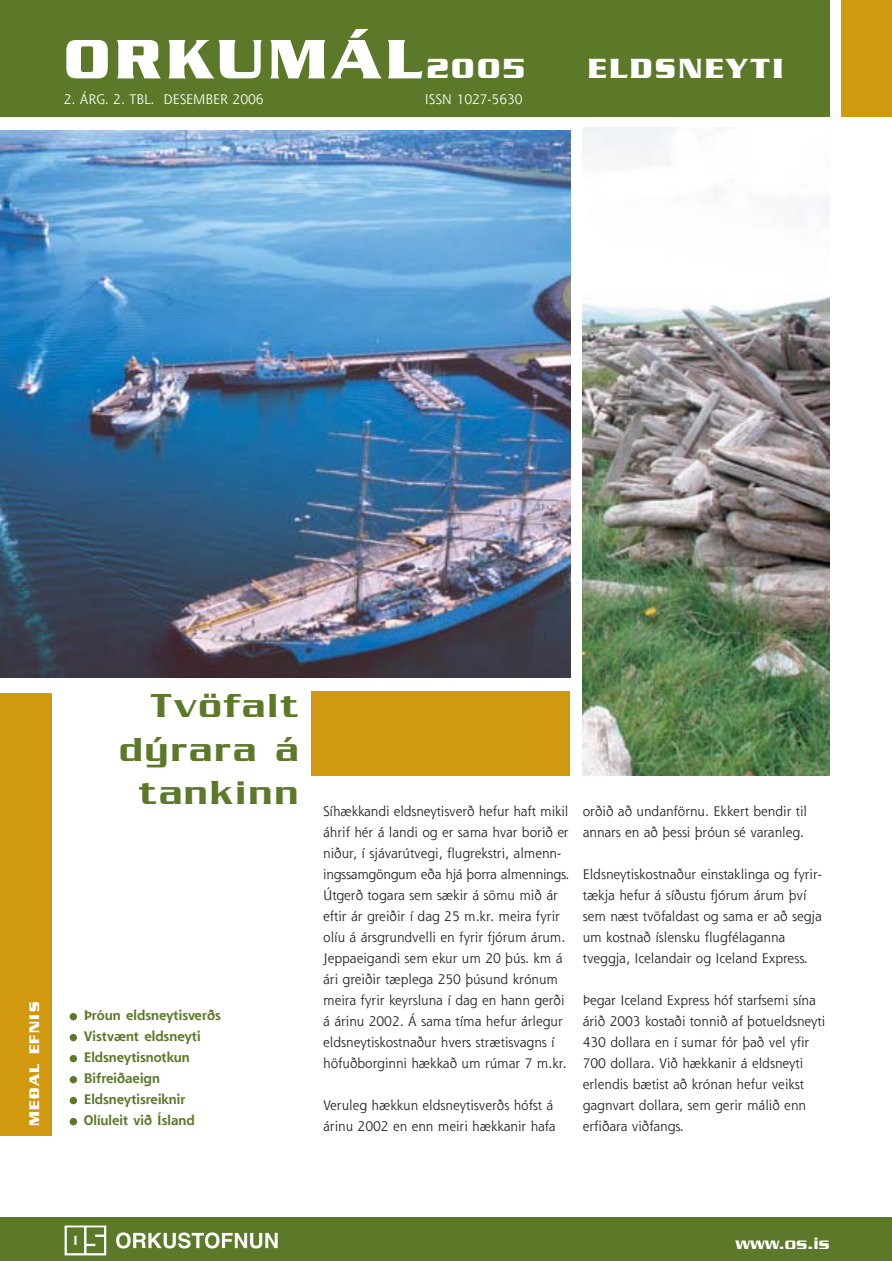
<style>
.page{position:relative;width:892px;height:1261px;background:#fff}
.page>*{position:absolute;margin:0;border:0;box-sizing:border-box;transform-origin:0 0}
.t1{font:700 60px "Serpentine";letter-spacing:.08em;color:#fff}
.t2{font:500 36px/43.5px "Serpentine";letter-spacing:.07em;color:#5b7928;text-align:right}
.t3{font:700 30px "Serpentine";letter-spacing:.08em;color:#fff}
.t4{font:500 18px "Serpentine";color:#fff}
.t5{font:700 15px "Serpentine";letter-spacing:.095em;color:#fff}
.t6{font:13.5px/21px "Shannon";color:#231f20}
.t7{font:700 13.5px/21px "Shannon";color:#5b7928}
.t8{font:13.5px "Shannon";color:#fff}
.s1{font-size:30px}
</style>
<div class="page">
<img style="left:0;top:0;width:891px;height:1260px">
<h1 class="t1" style="left:64px;top:40px;width:462px">ORKUMÁL<span class="s1">2005</span></h1>
<p class="t8" style="left:64px;top:93px;width:201px">2. ÁRG. 2. TBL. DESEMBER 2006</p>
<p class="t8" style="left:425px;top:93px;width:99px">ISSN 1027-5630</p>
<h3 class="t3" style="left:588px;top:59px;width:197px">ELDSNEYTI</h3>
<p class="t5" style="left:29px;top:1126px;width:126px;rotate:-90deg">MEÐAL EFNIS</p>
<h2 class="t2" style="left:119px;top:687px;width:180px">Tvöfalt dýrara á tankinn</h2>
<p class="t7" style="left:84px;top:1006px;width:138px">Þróun eldsneytisverðs<br>Vistvænt eldsneyti<br>Eldsneytisnotkun<br>Bifreiðaeign<br>Eldsneytisreiknir<br>Olíuleit við Ísland</p>
<p class="t6" style="left:323px;top:802px;width:247px">Síhækkandi eldsneytisverð hefur haft mikil áhrif hér á landi og er sama hvar borið er niður, í sjávarútvegi, flugrekstri, almenn&shy;ingssamgöngum eða hjá þorra almennings.<br>Útgerð togara sem sækir á sömu mið ár eftir ár greiðir í dag 25 m.kr. meira fyrir olíu á ársgrundvelli en fyrir fjórum árum.<br>Jeppaeigandi sem ekur um 20 þús. km á ári greiðir tæplega 250 þúsund krónum meira fyrir keyrsluna í dag en hann gerði á árinu 2002. Á sama tíma hefur árlegur eldsneytiskostnaður hvers strætisvagns í höfuðborginni hækkað um rúmar 7 m.kr.</p>
<p class="t6" style="left:323px;top:1096px;width:234px">Veruleg hækkun eldsneytisverðs hófst á árinu 2002 en enn meiri hækkanir hafa</p>
<p class="t6" style="left:582px;top:802px;width:226px">orðið að undanförnu. Ekkert bendir til annars en að þessi þróun sé varanleg.</p>
<p class="t6" style="left:582px;top:865px;width:240px">Eldsneytiskostnaður einstaklinga og fyrir&shy;tækja hefur á síðustu fjórum árum því sem næst tvöfaldast og sama er að segja um kostnað íslensku flugfélaganna tveggja, Icelandair og Iceland Express.</p>
<p class="t6" style="left:582px;top:991px;width:244px">Þegar Iceland Express hóf starfsemi sína árið 2003 kostaði tonnið af þotueldsneyti 430 dollara en í sumar fór það vel yfir 700 dollara. Við hækkanir á eldsneyti erlendis bætist að krónan hefur veikst gagnvart dollara, sem gerir málið enn</p>
<p class="t6" style="left:582px;top:1117px;width:103px">erfiðara viðfangs.</p>
<h3 class="t4" style="left:735px;top:1237px;width:96px">www.os.is</h3>
</div>
